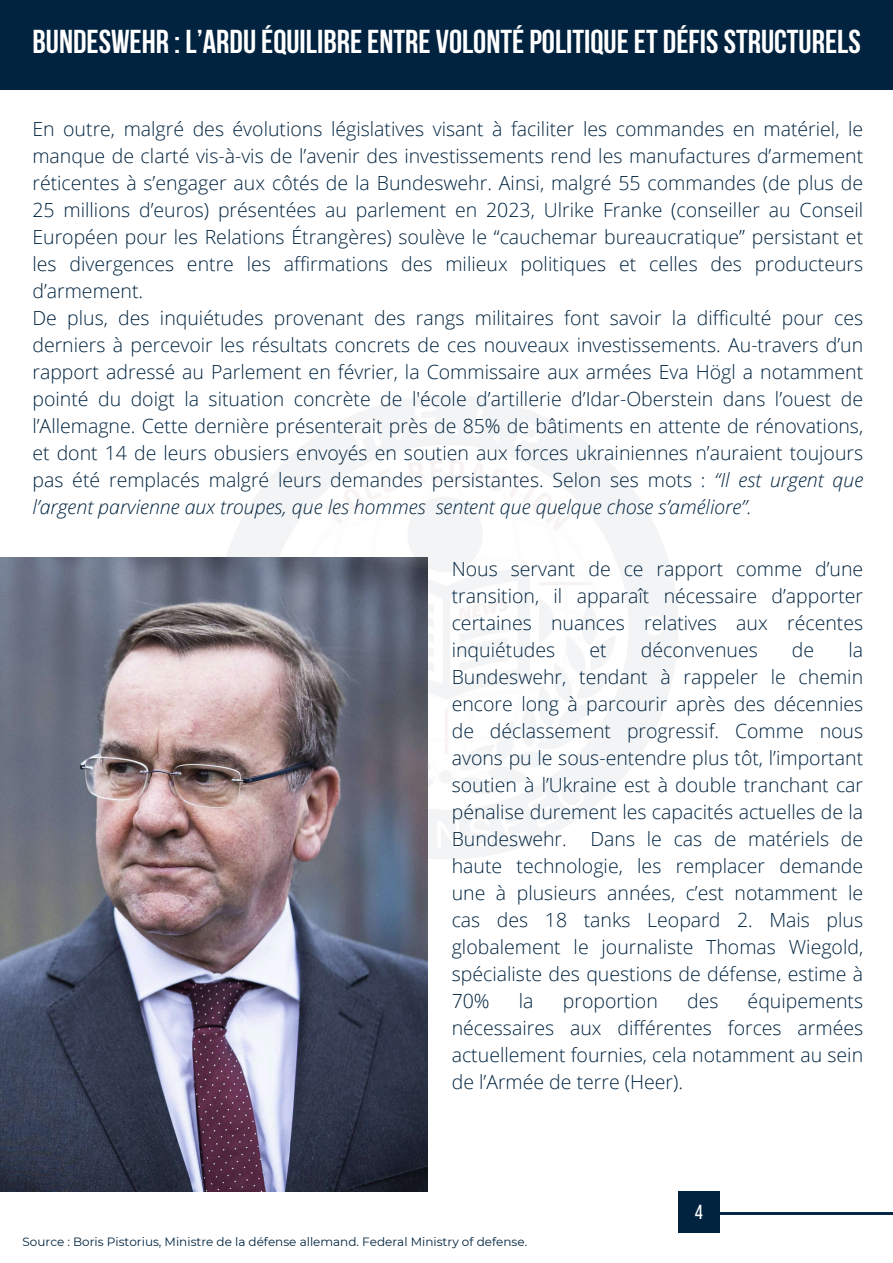
<style>
.page{position:relative;width:893px;height:1263px;background:#fff}
.page>*{position:absolute;margin:0;border:0;box-sizing:border-box;transform-origin:0 0}
.t1{font:700 33px "Bebas Neue";color:#fff}
.t2{font:20.33px "Bebas Neue";color:#fff}
.t3{font:300 19.5px/27px "Open Sans";color:#01233f;text-align:justify}
.t4{font:12px "Montserrat";color:#01233f}
.s1{font-style:italic}
</style>
<div class="page">
<div style="left:0;top:0;width:893px;height:89px;background:#01233f"></div>
<svg style="left:719px;top:1202px;width:174px;height:23px"></svg>
<div style="left:678px;top:1191px;width:41px;height:42px;background:#01233f"></div>
<img style="left:227px;top:396px;width:451px;height:471px">
<img style="left:0;top:557px;width:427px;height:634px">
<p class="t1" style="left:32px;top:28px;width:829px">BUNDESWEHR : L’ARDUÉQUILIBREENTRE VOLONTÉPOLITIQUEET DÉFISSTRUCTURELS</p>
<p class="t3" style="left:32px;top:115px;width:832px;text-align:left">En outre, malgré des évolutions législatives visant à faciliter les commandes en matériel, le manque de clarté vis-à-vis de l’avenir des investissements rend les manufactures d’armement réticentes à s’engager aux côtés de la Bundeswehr. Ainsi, malgré 55 commandes (de plus de 25 millions d’euros) présentées au parlement en 2023, Ulrike Franke (conseiller au Conseil Européen pour les Relations Étrangères) soulève le “cauchemar bureaucratique” persistant et les divergences entre les affirmations des milieux politiques et celles des producteurs d’armement.<br>De plus, des inquiétudes provenant des rangs militaires font savoir la difficulté pour ces derniers à percevoir les résultats concrets de ces nouveaux investissements. Au-travers d’un rapport adressé au Parlement en février, la Commissaire aux armées Eva Högl a notamment pointé du doigt la situation concrète de l'école d’artillerie d’Idar-Oberstein dans l’ouest de l’Allemagne. Cette dernière présenterait près de 85% de bâtiments en attente de rénovations, et dont 14 de leurs obusiers envoyés en soutien aux forces ukrainiennes n’auraient toujours pas été remplacés malgré leurs demandes persistantes. Selon ses mots : <span class="s1">“Il est urgent que l’argent parvienne aux troupes, que les hommes sentent que quelque chose s’améliore”.</span></p>
<p class="t3" style="left:452px;top:555px;width:413px">Nous servant de ce rapport comme d’une transition, il apparaît nécessaire d’apporter certaines nuances relatives aux récentes inquiétudes</p>
<p class="t3" style="left:589px;top:636px;width:19px">et</p>
<p class="t3" style="left:641px;top:636px;width:118px">déconvenues</p>
<p class="t3" style="left:792px;top:636px;width:24px">de</p>
<p class="t3" style="left:452px;top:636px;width:413px;text-indent:397px">la Bundeswehr, tendant à rappeler le chemin encore long à parcourir après des décennies de déclassement progressif. Comme nous avons pu le sous-entendre plus tôt, l’important soutien à l’Ukraine est à double tranchant car pénalise durement les capacités actuelles de la Bundeswehr. Dans le cas de matériels de haute technologie, les remplacer demande une à plusieurs années, c’est notamment le cas des 18 tanks Leopard 2. Mais plus globalement le journaliste Thomas Wiegold, spécialiste des questions de défense, estime à 70%</p>
<p class="t3" style="left:452px;top:987px;width:413px;text-indent:296px">équipements nécessaires aux différentes forces armées actuellement fournies, cela notamment au sein de l’Armée de terre (Heer).</p>
<p class="t3" style="left:519px;top:987px;width:16px">la</p>
<p class="t3" style="left:563px;top:987px;width:97px">proportion</p>
<p class="t3" style="left:687px;top:987px;width:33px">des</p>
<h2 class="t4" style="left:23px;top:1235px;width:506px">Source : Boris Pistorius, Ministre de la défense allemand. Federal Ministry of defense.</h2>
<h2 class="t2" style="left:695px;top:1203px;width:10px">4</h2>
</div>
